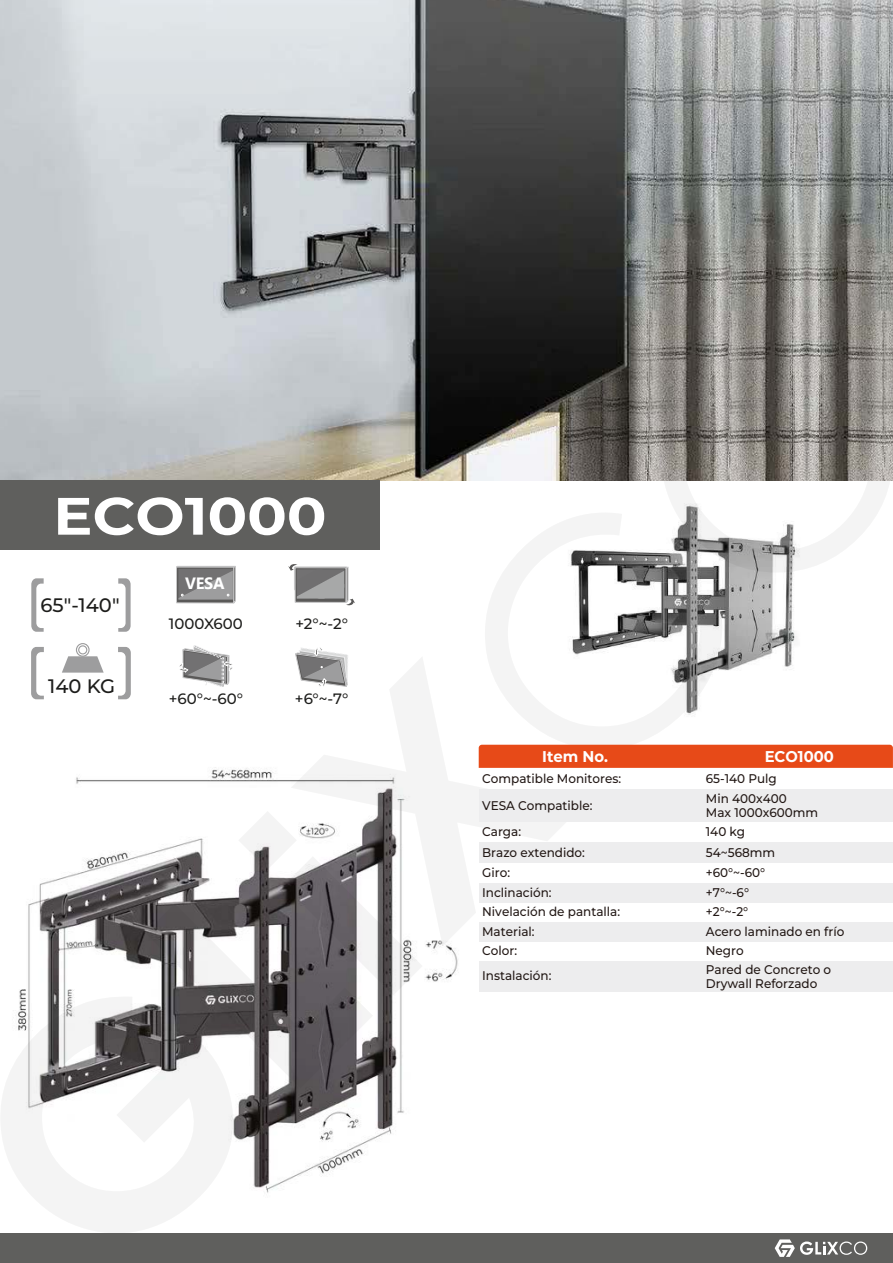
<style>
.page{position:relative;width:893px;height:1263px;background:#fff}
.page>*{position:absolute;margin:0;border:0;box-sizing:border-box;transform-origin:0 0}
.t1{font:700 52.65px "Tahoma";color:#fff}
.t2{font:700 52.5px "Montserrat";color:#fff;scale:1.11 1}
.t3{font:500 19.5px "Montserrat";color:#1d1d1b}
.t4{font:700 16.35px "Leelawadee UI";color:#fff}
.t5{font:700 15.6px "Montserrat";color:#fff;scale:.95 1}
.t6{font:500 15px "Montserrat";color:#1d1d1b}
.t7{font:500 12.6px/14.4px "Montserrat";color:#231916;scale:.95 1}
</style>
<div class="page">
<img style="left:19px;top:767px;width:439px;height:426px">
<img style="left:563px;top:480px;width:234px;height:191px">
<svg style="left:1px;top:996px;width:234px;height:237px"></svg>
<svg style="left:291px;top:658px;width:290px;height:288px"></svg>
<svg style="left:484px;top:511px;width:240px;height:234px"></svg>
<svg style="left:660px;top:480px;width:233px;height:93px"></svg>
<svg style="left:145px;top:811px;width:278px;height:277px"></svg>
<div style="left:0;top:1233px;width:893px;height:30px;background:#5f5f5d"></div>
<svg style="left:775px;top:1239px;width:92px;height:18px"></svg>
<img style="left:0;top:0;width:893px;height:480px">
<div style="left:0;top:480px;width:380px;height:70px;background:#5f5f5d"></div>
<div style="left:76px;top:643px;width:14px;height:14px;border:1px solid #9d9d9e;border-radius:50%"></div>
<div style="left:78px;top:645px;width:9px;height:9px;border:1px solid #9d9d9e;border-radius:50%"></div>
<svg style="left:62px;top:656px;width:42px;height:17px"></svg>
<svg style="left:118px;top:578px;width:13px;height:54px"></svg>
<svg style="left:31px;top:578px;width:13px;height:54px"></svg>
<svg style="left:118px;top:647px;width:13px;height:52px"></svg>
<svg style="left:31px;top:647px;width:13px;height:52px"></svg>
<svg style="left:179px;top:645px;width:54px;height:42px"></svg>
<svg style="left:295px;top:648px;width:53px;height:39px"></svg>
<svg style="left:176px;top:566px;width:60px;height:37px;background:#898889"></svg>
<svg style="left:288px;top:564px;width:67px;height:41px"></svg>
<div style="left:479px;top:789px;width:414px;height:33px;background:#ededee"></div>
<div style="left:479px;top:745px;width:414px;height:23px;background:#e74a18"></div>
<div style="left:479px;top:843px;width:414px;height:20px;background:#ededee"></div>
<div style="left:479px;top:883px;width:414px;height:19px;background:#ededee"></div>
<div style="left:479px;top:922px;width:414px;height:19px;background:#ededee"></div>
<div style="left:479px;top:961px;width:414px;height:31px;background:#ededee"></div>
<h2 class="t2" style="left:53px;top:478px;width:248px">ECO1000</h2>
<h1 class="t1" style="left:23px;top:493px;width:153px">F80W</h1>
<h3 class="t3" style="left:41px;top:591px;width:81px">65"-140"</h3>
<h3 class="t3" style="left:48px;top:672px;width:69px">140 KG</h3>
<p class="t4" style="left:185px;top:571px;width:41px">VESA</p>
<p class="t6" style="left:169px;top:613px;width:75px">1000X600</p>
<p class="t6" style="left:295px;top:613px;width:54px">+2°~-2°</p>
<p class="t6" style="left:169px;top:688px;width:76px">+60°~-60°</p>
<p class="t6" style="left:295px;top:688px;width:55px">+6°~-7°</p>
<p class="t5" style="left:542px;top:745px;width:71px">Item No.</p>
<p class="t5" style="left:765px;top:745px;width:74px">ECO1000</p>
<p class="t7" style="left:706px;top:790px;width:120px">Min 400x400<br>Max 1000x600mm</p>
<p class="t7" style="left:482px;top:771px;width:148px">Compatible Monitores:</p>
<p class="t7" style="left:706px;top:771px;width:76px">65-140 Pulg</p>
<p class="t7" style="left:482px;top:797px;width:118px">VESA Compatible:</p>
<p class="t7" style="left:482px;top:824px;width:43px">Carga:</p>
<p class="t7" style="left:706px;top:824px;width:43px">140 kg</p>
<p class="t7" style="left:482px;top:845px;width:110px">Brazo extendido:</p>
<p class="t7" style="left:706px;top:845px;width:74px">54~568mm</p>
<p class="t7" style="left:482px;top:865px;width:31px">Giro:</p>
<p class="t7" style="left:706px;top:865px;width:64px">+60°~-60°</p>
<p class="t7" style="left:482px;top:885px;width:75px">Inclinación:</p>
<p class="t7" style="left:706px;top:885px;width:47px">+7°~-6°</p>
<p class="t7" style="left:482px;top:904px;width:147px">Nivelación de pantalla:</p>
<p class="t7" style="left:706px;top:904px;width:46px">+2°~-2°</p>
<p class="t7" style="left:482px;top:924px;width:57px">Material:</p>
<p class="t7" style="left:706px;top:924px;width:147px">Acero laminado en frío</p>
<p class="t7" style="left:482px;top:943px;width:38px">Color:</p>
<p class="t7" style="left:706px;top:941px;width:133px;line-height:18.1px">Negro<br>Pared de Concreto o</p>
<p class="t7" style="left:706px;top:976px;width:119px">Drywall Reforzado</p>
<p class="t7" style="left:482px;top:968px;width:74px">Instalación:</p>
</div>
